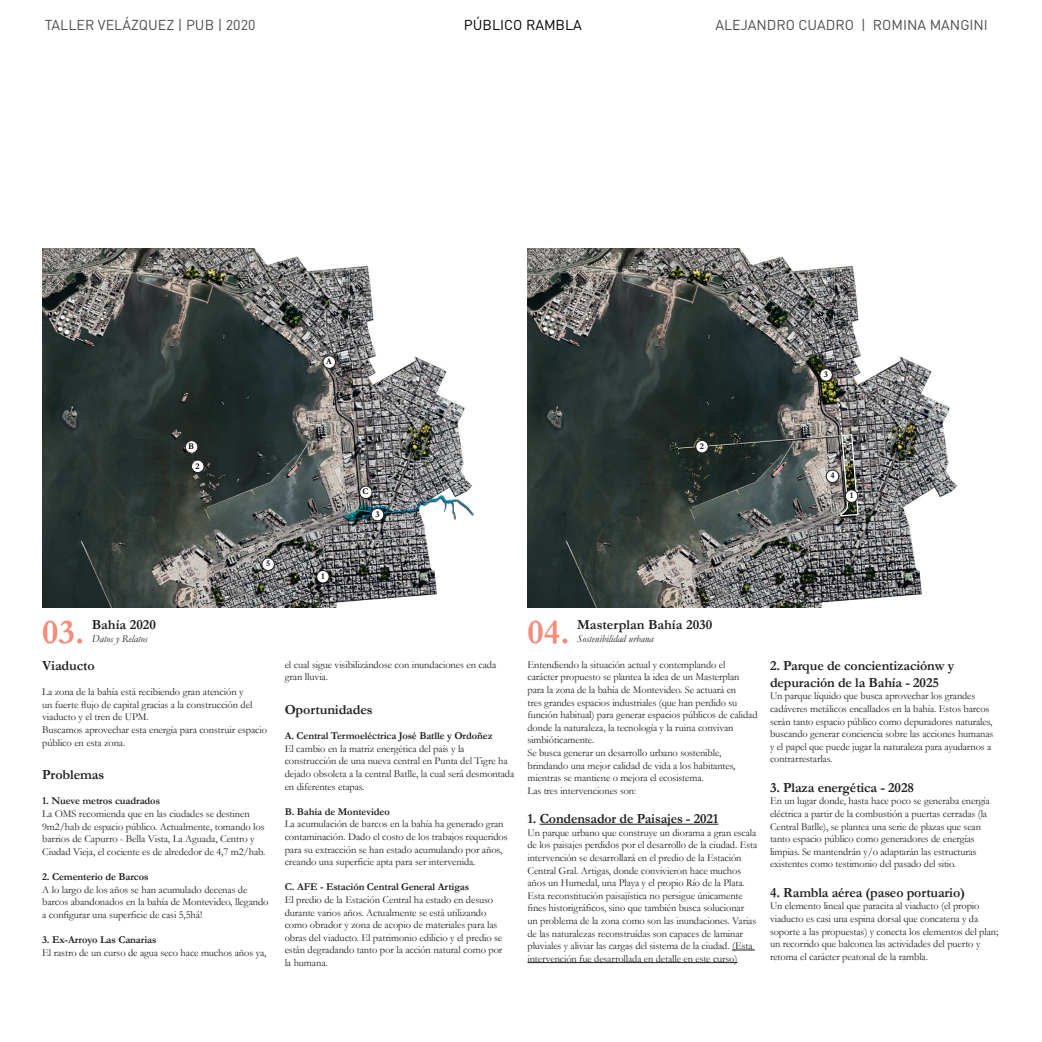
<style>
.page{position:relative;width:1042px;height:1042px;background:#fff}
.page>*{position:absolute;margin:0;border:0;box-sizing:border-box;transform-origin:0 0}
.t1{font:700 35px "Garamond";color:#f48c7a}
.t2{font:14.17px "DIN Pro";color:#4d4d4d}
.t3{font:14.17px "DIN Pro";color:#000}
.t4{font:700 14px/16.8px "Garamond";letter-spacing:-.01em;color:#231f20}
.t5{font:10.5px/12.6px "Garamond";letter-spacing:-.01em;color:#231f20}
.t6{font:700 10.5px "Garamond";letter-spacing:-.01em;color:#231f20}
.t7{font:italic 10.5px "Garamond";color:#231f20}
.t8{font:700 8.75px "Garamond";color:#000}
</style>
<div class="page">
<img style="left:42px;top:248px;width:432px;height:360px">
<img style="left:527px;top:248px;width:430px;height:360px">
<hr style="left:540px;top:824px;width:178px;height:1px;background:#231f20">
<svg style="left:732px;top:949px;width:23px;height:1px"></svg>
<hr style="left:527px;top:962px;width:210px;height:1px;background:#231f20">
<div style="left:317px;top:570px;width:12px;height:13px;background:#fff;border-radius:50%"></div>
<div style="left:316px;top:570px;width:13px;height:13px;border:1px solid #231f20;border-radius:50%"></div>
<div style="left:826px;top:470px;width:13px;height:12px;background:#fff;border-radius:50%"></div>
<div style="left:826px;top:470px;width:13px;height:12px;border:1px solid #231f20;border-radius:50%"></div>
<div style="left:191px;top:460px;width:13px;height:12px;background:#fff;border-radius:50%"></div>
<div style="left:191px;top:460px;width:13px;height:13px;border:1px solid #231f20;border-radius:50%"></div>
<div style="left:696px;top:440px;width:12px;height:13px;background:#fff;border-radius:50%"></div>
<div style="left:695px;top:440px;width:13px;height:13px;border:1px solid #231f20;border-radius:50%"></div>
<div style="left:371px;top:508px;width:13px;height:13px;background:#fff;border-radius:50%"></div>
<div style="left:371px;top:508px;width:13px;height:13px;border:1px solid #231f20;border-radius:50%"></div>
<div style="left:820px;top:369px;width:12px;height:12px;background:#fff;border-radius:50%"></div>
<div style="left:819px;top:368px;width:13px;height:13px;border:1px solid #231f20;border-radius:50%"></div>
<div style="left:323px;top:356px;width:12px;height:12px;background:#fff;border-radius:50%"></div>
<div style="left:323px;top:356px;width:13px;height:12px;border:1px solid #231f20;border-radius:50%"></div>
<div style="left:185px;top:441px;width:13px;height:12px;background:#fff;border-radius:50%"></div>
<div style="left:185px;top:440px;width:13px;height:13px;border:1px solid #231f20;border-radius:50%"></div>
<div style="left:360px;top:486px;width:12px;height:12px;background:#fff;border-radius:50%"></div>
<div style="left:359px;top:486px;width:13px;height:13px;border:1px solid #231f20;border-radius:50%"></div>
<div style="left:262px;top:558px;width:12px;height:12px;background:#fff;border-radius:50%"></div>
<div style="left:262px;top:558px;width:12px;height:12px;border:1px solid #231f20;border-radius:50%"></div>
<svg style="left:837px;top:398px;width:22px;height:119px;background:#767571"></svg>
<div style="left:845px;top:490px;width:13px;height:12px;background:#fff;border-radius:50%"></div>
<div style="left:845px;top:490px;width:13px;height:12px;border:1px solid #231f20;border-radius:50%"></div>
<h2 class="t2" style="left:45px;top:16px;width:212px">TALLER VELÁZQUEZ | PUB | 2020</h2>
<h2 class="t3" style="left:464px;top:16px;width:120px">PÚBLICO RAMBLA</h2>
<h2 class="t2" style="left:715px;top:16px;width:274px">ALEJANDRO CUADRO | ROMINA MANGINI</h2>
<p class="t8" style="left:326px;top:355px;width:7px">A</p>
<p class="t8" style="left:824px;top:368px;width:6px">3</p>
<p class="t8" style="left:188px;top:440px;width:7px">B</p>
<p class="t8" style="left:196px;top:460px;width:6px">2</p>
<p class="t8" style="left:362px;top:485px;width:7px">C</p>
<p class="t8" style="left:375px;top:508px;width:6px">3</p>
<p class="t8" style="left:700px;top:440px;width:6px">2</p>
<p class="t8" style="left:830px;top:470px;width:6px">4</p>
<p class="t8" style="left:850px;top:489px;width:5px">1</p>
<p class="t8" style="left:266px;top:558px;width:6px">5</p>
<p class="t8" style="left:321px;top:570px;width:5px">1</p>
<p class="t1" style="left:42px;top:608px;width:43px">03.</p>
<p class="t4" style="left:92px;top:616px;width:66px">Bahía 2020</p>
<p class="t7" style="left:92px;top:631px;width:57px">Datos y Relatos</p>
<p class="t1" style="left:527px;top:608px;width:43px">04.</p>
<p class="t4" style="left:577px;top:616px;width:137px">Masterplan Bahía 2030</p>
<p class="t7" style="left:577px;top:631px;width:78px">Sostenibilidad urbana</p>
<p class="t4" style="left:42px;top:657px;width:54px">Viaducto</p>
<p class="t5" style="left:42px;top:685px;width:212px">La zona de la bahía está recibiendo gran atención y un fuerte flujo de capital gracias a la construcción del viaducto y el tren de UPM.</p>
<p class="t5" style="left:42px;top:723px;width:226px">Buscamos aprovechar esta energía para construir espacio público en esta zona.</p>
<p class="t4" style="left:42px;top:766px;width:64px">Problemas</p>
<p class="t6" style="left:42px;top:794px;width:119px">1. Nueve metros cuadrados</p>
<p class="t5" style="left:42px;top:807px;width:225px">La OMS recomienda que en las ciudades se destinen 9m2/hab de espacio público. Actualmente, tomando los barrios de Capurro - Bella Vista, La Aguada, Centro y Ciudad Vieja, el cociente es de alrededor de 4,7 m2/hab.</p>
<p class="t6" style="left:42px;top:869px;width:108px">2. Cementerio de Barcos</p>
<p class="t5" style="left:42px;top:883px;width:228px">A lo largo de los años se han acumulado decenas de barcos abandonados en la bahía de Montevideo, llegando a configurar una superficie de casi 5,5há!</p>
<p class="t6" style="left:42px;top:932px;width:116px">3. Ex-Arroyo Las Canarias</p>
<p class="t5" style="left:42px;top:946px;width:226px">El rastro de un curso de agua seco hace muchos años ya,</p>
<p class="t5" style="left:285px;top:658px;width:213px">el cual sigue visibilizándose con inundaciones en cada gran lluvia.</p>
<p class="t4" style="left:285px;top:701px;width:90px">Oportunidades</p>
<p class="t6" style="left:285px;top:729px;width:209px">A. Central Termoeléctrica José Batlle y Ordoñez</p>
<p class="t5" style="left:285px;top:742px;width:231px">El cambio en la matriz energética del país y la construcción de una nueva central en Punta del Tigre ha dejado obsoleta a la central Batlle, la cual será desmontada en diferentes etapas.</p>
<p class="t6" style="left:285px;top:804px;width:107px">B. Bahía de Montevideo</p>
<p class="t5" style="left:285px;top:817px;width:224px">La acumulación de barcos en la bahía ha generado gran contaminación. Dado el costo de los trabajos requeridos para su extracción se han estado acumulando por años, creando una superficie apta para ser intervenida.</p>
<p class="t6" style="left:285px;top:880px;width:186px">C. AFE - Estación Central General Artigas</p>
<p class="t5" style="left:285px;top:893px;width:219px">El predio de la Estación Central ha estado en desuso durante varios años. Actualmente se está utilizando como obrador y zona de acopio de materiales para las obras del viaducto. El patrimonio edilicio y el predio se están degradando tanto por la acción natural como por la humana.</p>
<p class="t5" style="left:527px;top:658px;width:232px">Entendiendo la situación actual y contemplando el carácter propuesto se plantea la idea de un Masterplan para la zona de la bahía de Montevideo. Se actuará en<br>tres grandes espacios industriales (que han perdido su función habitual) para generar espacios públicos de calidad donde la naturaleza, la tecnología y la ruina convivan simbióticamente.</p>
<p class="t5" style="left:527px;top:746px;width:209px">Se busca generar un desarrollo urbano sostenible, brindando una mejor calidad de vida a los habitantes, mientras se mantiene o mejora el ecosistema.</p>
<p class="t5" style="left:527px;top:784px;width:110px">Las tres intervenciones son:</p>
<p class="t4" style="left:527px;top:810px;width:192px">1. Condensador de Paisajes - 2021</p>
<p class="t5" style="left:527px;top:826px;width:231px">Un parque urbano que construye un diorama a gran escala de los paisajes perdidos por el desarrollo de la ciudad. Esta intervención se desarrollará en el predio de la Estación Central Gral. Artigas, donde convivieron hace muchos años un Humedal, una Playa y el propio Río de la Plata.<br>Esta reconstitución paisajística no persigue únicamente fines historigráficos, sino que también busca solucionar<br>un problema de la zona como son las inundaciones. Varias de las naturalezas reconstruídas son capaces de laminar pluviales y aliviar las cargas del sistema de la ciudad. (Esta intervención fue desarrollada en detalle en este curso)</p>
<p class="t4" style="left:770px;top:657px;width:186px">2. Parque de concientizaciónw y depuración de la Bahía - 2025</p>
<p class="t5" style="left:770px;top:689px;width:225px">Un parque líquido que busca aprovechar los grandes cadáveres metálicos encallados en la bahía. Estos barcos serán tanto espacio público como depuradores naturales, buscando generar conciencia sobre las acciones humanas y el papel que puede jugar la naturaleza para ayudarnos a contrarrestarlas.</p>
<p class="t4" style="left:770px;top:779px;width:145px">3. Plaza energética - 2028</p>
<p class="t5" style="left:770px;top:794px;width:221px">En un lugar donde, hasta hace poco se generaba energía eléctrica a partir de la combustión a puertas cerradas (la Central Batlle), se plantea una serie de plazas que sean tanto espacio público como generadores de energías limpias. Se mantendrán y/o adaptarán las estructuras existentes como testimonio del pasado del sitio.</p>
<p class="t4" style="left:770px;top:884px;width:196px">4. Rambla aérea (paseo portuario)</p>
<p class="t5" style="left:770px;top:899px;width:230px">Un elemento lineal que paracita al viaducto (el propio viaducto es casi una espina dorsal que concatena y da soporte a las propuestas) y conecta los elementos del plan; un recorrido que balconea las actividades del puerto y retoma el carácter peatonal de la rambla.</p>
</div>
